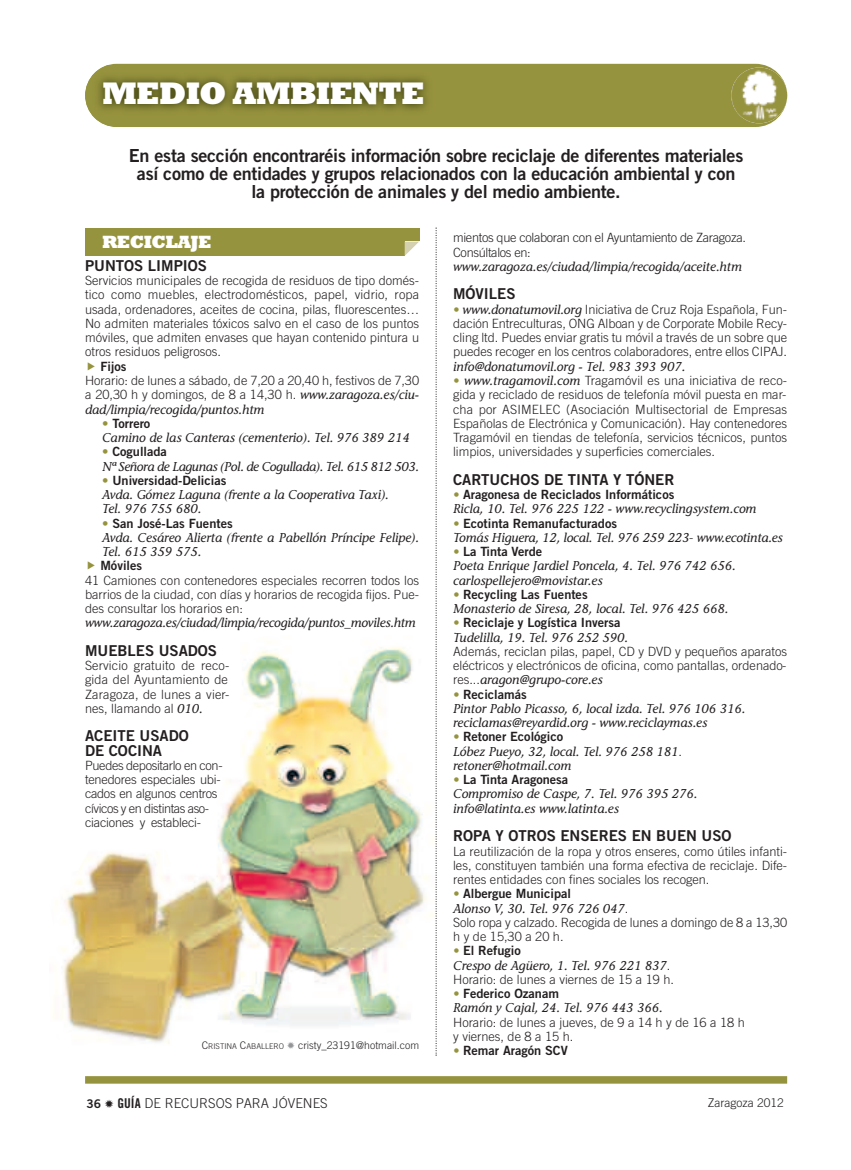
<style>
.page{position:relative;width:851px;height:1170px;background:#fff}
.page>*{position:absolute;margin:0;border:0;box-sizing:border-box;transform-origin:0 0}
.t1{font:800 31.65px "Rockwell";letter-spacing:-.03em;color:#fff}
.t2{font:18px/18px "Trade Gothic Bold Two";letter-spacing:-.015em;color:#231f20;text-align:center}
.t3{font:800 18px "Rockwell";letter-spacing:-.03em;color:#fff}
.t4{font:15px/14.2px "Trade Gothic Bold Two";color:#231f20}
.t5{font:300 13.5px "Trade Gothic";color:#231f20}
.t6{font:300 12.75px/14.2px "Trade Gothic";color:#231f20;text-align:justify}
.t7{font:italic 12.75px/14.2px "Stone Informal";color:#231f20}
.t8{font:12.75px "Trade Gothic Bold Two";color:#231f20}
.t9{font:300 12.75px/14.2px "Trade Gothic";letter-spacing:-.025em;color:#231f20}
.t10{font:italic 12.75px "Stone Informal";letter-spacing:-.025em;color:#231f20}
.t11{font:300 12px "Trade Gothic";color:#231f20}
.t12{font:300 10.5px "Trade Gothic";color:#231f20}
.s1{font-family:"Stone Informal";font-weight:400;font-style:italic}
.s2{color:#96933e}
.s3{font-size:7.8px}
.s4{color:#939598}
.s5{font-family:"Stone Informal";font-weight:400;font-style:italic;color:#96933e}
.s6{font-family:"Stone Informal";font-style:italic;color:#96933e}
.s7{font-family:"Trade Gothic";font-weight:300;font-style:normal}
.s8{font-family:"Trade Gothic Bold Two";font-weight:400;font-size:12px}
.s9{font-family:"Trade Gothic Bold Cond Twenty";font-weight:400}
</style>
<div class="page">
<div style="left:85px;top:228px;width:334px;height:28px;background:#96933e"></div>
<svg style="left:404px;top:241px;width:15px;height:15px"></svg>
<div style="left:85px;top:1076px;width:702px;height:7px;background:#96933e"></div>
<svg style="left:85px;top:64px;width:702px;height:63px;background:#8a8837"></svg>
<img style="left:731px;top:67px;width:56px;height:56px;border-radius:50%">
<img style="left:85px;top:65px;width:32px;height:62px">
<img style="left:54px;top:635px;width:383px;height:420px">
<div style="left:194px;top:1040px;width:225px;height:15px;background:#fff"></div>
<svg style="left:435px;top:227px;width:1px;height:828px"></svg>
<h1 class="t1" style="left:102px;top:74px;width:324px">MEDIO AMBIENTE</h1>
<h2 class="t2" style="left:129px;top:148px;width:615px">En esta sección encontraréis información sobre reciclaje de diferentes materiales así como de entidades y grupos relacionados con la educación ambiental y con la protección de animales y del medio ambiente.</h2>
<h2 class="t3" style="left:102px;top:232px;width:111px">RECICLAJE</h2>
<p class="t4" style="left:85px;top:260px;width:123px">PUNTOS LIMPIOS</p>
<p class="t6" style="left:85px;top:274px;width:335px">Servicios municipales de recogida de residuos de tipo domés&shy;tico como muebles, electrodomésticos, papel, vidrio, ropa usada, ordenadores, aceites de cocina, pilas, fluorescentes… No admiten materiales tóxicos salvo en el caso de los puntos móviles, que admiten envases que hayan contenido pintura u otros residuos peligrosos.</p>
<p class="t8" style="left:100px;top:361px;width:28px">Fijos</p>
<p class="t6" style="left:85px;top:374px;width:335px">Horario: de lunes a sábado, de 7,20 a 20,40 h, festivos de 7,30 a 20,30 h y domingos, de 8 a 14,30 h. <span class="s1">www.zaragoza.es/ciu-</span></p>
<p class="t7" style="left:85px;top:403px;width:181px">dad/limpia/recogida/puntos.htm</p>
<p class="t8" style="left:102px;top:418px;width:50px"><span class="s2">•</span> Torrero</p>
<p class="t7" style="left:102px;top:432px;width:309px">Camino de las Canteras (cementerio). Tel. 976 389 214</p>
<p class="t8" style="left:102px;top:447px;width:66px"><span class="s2">•</span> Cogullada</p>
<p class="t10" style="left:102px;top:461px;width:318px">Nª Señora de Lagunas (Pol. de Cogullada). Tel. 615 812 503.</p>
<p class="t8" style="left:102px;top:475px;width:126px"><span class="s2">•</span> Universidad-Delicias</p>
<p class="t7" style="left:102px;top:489px;width:288px">Avda. Gómez Laguna (frente a la Cooperativa Taxi).<br>Tel. 976 755 680.</p>
<p class="t8" style="left:102px;top:518px;width:132px"><span class="s2">•</span> San José-Las Fuentes</p>
<p class="t7" style="left:102px;top:531px;width:318px">Avda. Cesáreo Alierta (frente a Pabellón Príncipe Felipe).<br>Tel. 615 359 575.</p>
<p class="t8" style="left:100px;top:561px;width:43px">Móviles</p>
<p class="t6" style="left:85px;top:574px;width:335px">41 Camiones con contenedores especiales recorren todos los barrios de la ciudad, con días y horarios de recogida fijos. Pue&shy;des consultar los horarios en:</p>
<p class="t7" style="left:85px;top:617px;width:332px">www.zaragoza.es/ciudad/limpia/recogida/puntos_moviles.htm</p>
<p class="t4" style="left:85px;top:644px;width:133px">MUEBLES USADOS</p>
<p class="t6" style="left:85px;top:659px;width:146px">Servicio gratuito de reco&shy;gida del Ayuntamiento de Zaragoza, de lunes a vier&shy;nes, llamando al <span class="s1">010.</span></p>
<p class="t4" style="left:85px;top:730px;width:105px">ACEITE USADO<br>DE COCINA</p>
<p class="t9" style="left:85px;top:759px;width:139px">Puedes depositarlo en con&shy;tenedores especiales ubi&shy;cados en algunos centros cívicos y en distintas aso&shy;ciaciones y estableci-</p>
<p class="t12" style="left:202px;top:1041px;width:219px">C<span class="s3">RISTINA</span> C<span class="s3">ABALLERO</span> <span class="s4">✹</span> cristy_23191@hotmail.com</p>
<p class="t9" style="left:453px;top:232px;width:294px">mientos que colaboran con el Ayuntamiento de Zaragoza.<br>Consúltalos en:</p>
<p class="t7" style="left:453px;top:261px;width:290px">www.zaragoza.es/ciudad/limpia/recogida/aceite.htm</p>
<p class="t4" style="left:453px;top:288px;width:64px">MÓVILES</p>
<p class="t6" style="left:453px;top:303px;width:335px"><span class="s5">•</span> <span class="s1">www.donatumovil.org</span> Iniciativa de Cruz Roja Española, Fun&shy;dación Entreculturas, ONG Alboan y de Corporate Mobile Recy&shy;cling ltd. Puedes enviar gratis tu móvil a través de un sobre que puedes recoger en los centros colaboradores, entre ellos CIPAJ.</p>
<p class="t7" style="left:453px;top:360px;width:234px">info@donatumovil.org - Tel. 983 393 907.</p>
<p class="t6" style="left:453px;top:374px;width:335px"><span class="s5">•</span> <span class="s1">www.tragamovil.com</span> Tragamóvil es una iniciativa de reco&shy;gida y reciclado de residuos de telefonía móvil puesta en mar&shy;cha por ASIMELEC (Asociación Multisectorial de Empresas Españolas de Electrónica y Comunicación). Hay contenedores Tragamóvil en tiendas de telefonía, servicios técnicos, puntos limpios, universidades y superficies comerciales.</p>
<p class="t4" style="left:453px;top:473px;width:223px">CARTUCHOS DE TINTA Y TÓNER</p>
<p class="t8" style="left:453px;top:490px;width:223px"><span class="s6">•</span> Aragonesa de Reciclados Informáticos</p>
<p class="t7" style="left:453px;top:503px;width:305px">Ricla, 10. Tel. 976 225 122 - www.recyclingsystem.com</p>
<p class="t8" style="left:453px;top:518px;width:165px"><span class="s6">•</span> Ecotinta Remanufacturados</p>
<p class="t7" style="left:453px;top:531px;width:331px">Tomás Higuera, 12, local. Tel. 976 259 223<span class="s7">-</span> www.ecotinta.es</p>
<p class="t8" style="left:453px;top:547px;width:91px"><span class="s6">•</span> La Tinta Verde</p>
<p class="t7" style="left:453px;top:560px;width:284px">Poeta Enrique Jardiel Poncela, 4. Tel. 976 742 656. carlospellejero@movistar.es</p>
<p class="t8" style="left:453px;top:589px;width:136px"><span class="s6">•</span> Recycling Las Fuentes</p>
<p class="t7" style="left:453px;top:603px;width:276px">Monasterio de Siresa, 28, local. Tel. 976 425 668.</p>
<p class="t8" style="left:453px;top:618px;width:169px"><span class="s6">•</span> Reciclaje y Logística Inversa</p>
<p class="t7" style="left:453px;top:631px;width:176px">Tudelilla, 19. Tel. 976 252 590.</p>
<p class="t6" style="left:453px;top:645px;width:335px">Además, reciclan pilas, papel, CD y DVD y pequeños aparatos eléctricos y electrónicos de oficina, como pantallas, ordenado-</p>
<p class="t7" style="left:453px;top:674px;width:151px"><span class="s7">res...</span>aragon@grupo-core.es</p>
<p class="t8" style="left:453px;top:689px;width:75px"><span class="s6">•</span> Reciclamás</p>
<p class="t7" style="left:453px;top:702px;width:293px">Pintor Pablo Picasso, 6, local izda. Tel. 976 106 316. reciclamas@reyardid.org - www.reciclaymas.es</p>
<p class="t8" style="left:453px;top:732px;width:112px"><span class="s6">•</span> Retoner Ecológico</p>
<p class="t7" style="left:453px;top:745px;width:230px">Lóbez Pueyo, 32, local. Tel. 976 258 181<span class="s7">. </span>retoner@hotmail.com</p>
<p class="t8" style="left:453px;top:775px;width:117px"><span class="s6">•</span> La Tinta Aragonesa</p>
<p class="t7" style="left:453px;top:788px;width:246px">Compromiso de Caspe, 7. Tel. 976 395 276. info@latinta.es www.latinta.es</p>
<p class="t4" style="left:453px;top:830px;width:280px">ROPA Y OTROS ENSERES EN BUEN USO</p>
<p class="t6" style="left:453px;top:844px;width:335px">La reutilización de la ropa y otros enseres, como útiles infanti&shy;les, constituyen también una forma efectiva de reciclaje. Dife&shy;rentes entidades con fines sociales los recogen.</p>
<p class="t8" style="left:453px;top:889px;width:119px"><span class="s6">•</span> Albergue Municipal</p>
<p class="t7" style="left:453px;top:902px;width:177px">Alonso V, 30. Tel. 976 726 047<span class="s7">.</span></p>
<p class="t6" style="left:453px;top:916px;width:335px">Solo ropa y calzado. Recogida de lunes a domingo de 8 a 13,30 h y de 15,30 a 20 h.</p>
<p class="t8" style="left:453px;top:946px;width:69px"><span class="s6">•</span> El Refugio</p>
<p class="t7" style="left:453px;top:959px;width:219px">Crespo de Agüero, 1. Tel. 976 221 837<span class="s7">.</span></p>
<p class="t6" style="left:453px;top:973px;width:222px">Horario: de lunes a viernes de 15 a 19 h.</p>
<p class="t8" style="left:453px;top:988px;width:107px"><span class="s6">•</span> Federico Ozanam</p>
<p class="t7" style="left:453px;top:1002px;width:211px">Ramón y Cajal, 24. Tel. 976 443 366.</p>
<p class="t6" style="left:453px;top:1015px;width:293px">Horario: de lunes a jueves, de 9 a 14 h y de 16 a 18 h y viernes, de 8 a 15 h.</p>
<p class="t8" style="left:453px;top:1045px;width:116px"><span class="s6">•</span> Remar Aragón SCV</p>
<p class="t5" style="left:87px;top:1097px;width:242px"><span class="s8">36</span> ✹ <span class="s9">GUÍA</span> DE RECURSOS PARA JÓVENES</p>
<p class="t11" style="left:707px;top:1098px;width:77px">Zaragoza 2012</p>
</div>
